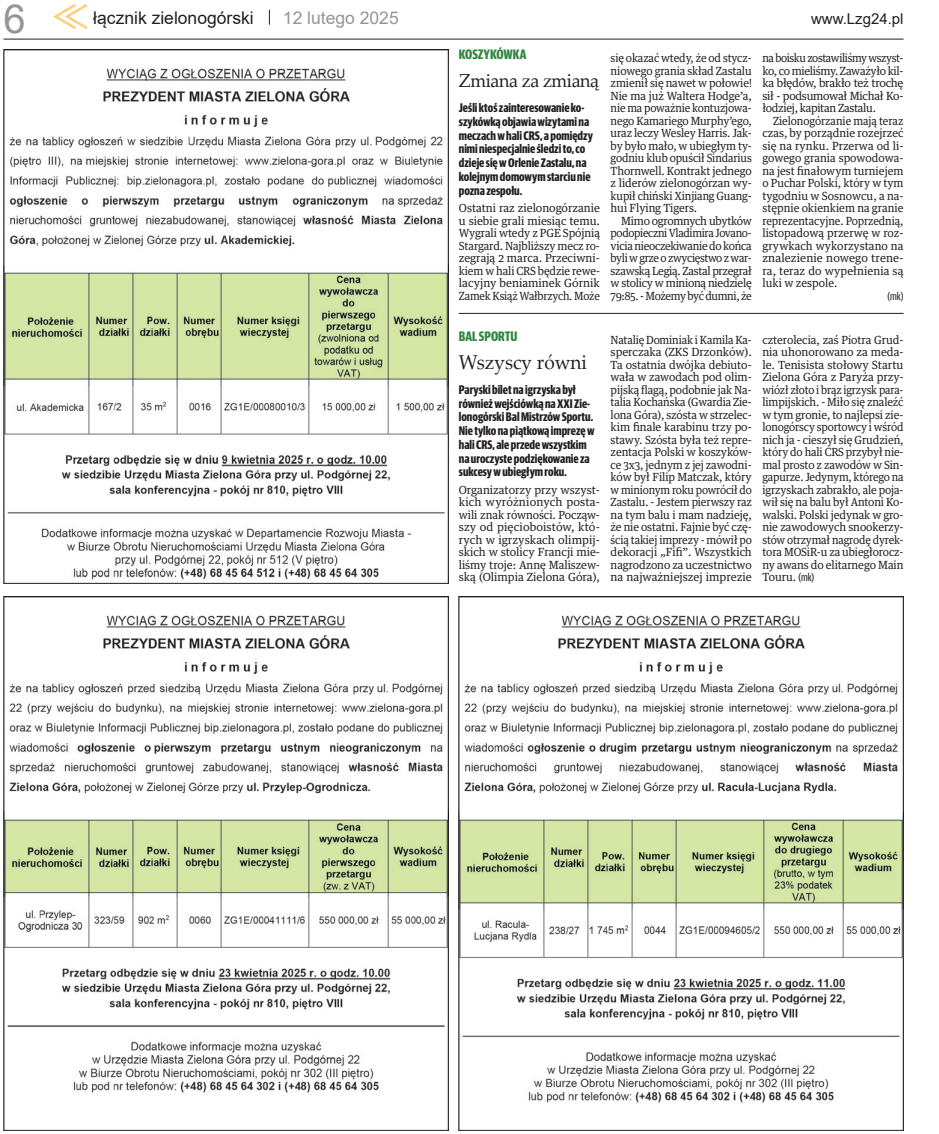
<style>
.page{position:relative;width:939px;height:1134px;background:#fff}
.page>*{position:absolute;margin:0;border:0;box-sizing:border-box;transform-origin:0 0}
.t1{font:40px "Arial";color:#939598}
.tytul_16{font:20px "Palatino Linotype";color:#231f20;scale:.95 1}
.tytul_16-2{font:18.75px "Palatino Linotype";letter-spacing:-.02em;color:#231f20;scale:.95 1}
.t2{font:17.5px "Arial";color:#231f20}
.t3{font:17.5px "Arial";color:#939598}
.t4{font:15px "Arial";color:#231f20}
.nadtytul{font:700 13.75px "Guardian Sans X Cond";color:#31873f}
.lead_otwarcia_podwal{font:700 12.5px/13.8px "Guardian Sans X Cond";color:#231f20}
.Pierwszy{font:11.25px/12.5px "Guardian Text Egyp";letter-spacing:-.01em;color:#231f20;text-align:justify;scale:.92 1}
.Pierwszy-2{font:11.25px/12.5px "Guardian Text Egyp";letter-spacing:-.01em;color:#231f20;text-align:justify;scale:.95 1}
.Normalny{font:11.25px/12.5px "Guardian Text Egyp";letter-spacing:-.025em;color:#231f20;text-align:justify;scale:.92 1}
.Pierwszy-3{font:11.25px/12.5px "Guardian Text Egyp";letter-spacing:-.01em;color:#231f20;text-align:justify}
.Pierwszy-4{font:11.25px/12.5px "Guardian Text Egyp";letter-spacing:-.01em;color:#231f20;text-align:justify;scale:.93 1}
.Normalny-2{font:11.25px/12.5px "Guardian Text Egyp";letter-spacing:-.025em;color:#231f20;text-align:justify;scale:.95 1}
.autor_tekstu{font:11.25px "Guardian Sans X Cond";color:#231f20}
.s1{font-family:"Guardian Sans X Cond"}
</style>
<div class="page">
<svg style="left:53px;top:4px;width:35px;height:26px"></svg>
<hr style="left:4px;top:39px;width:900px;height:1px;background:#231f20">
<svg style="left:269px;top:10px;width:1px;height:15px"></svg>
<img style="left:4px;top:50px;width:444px;height:534px">
<img style="left:4px;top:596px;width:444px;height:534px">
<img style="left:459px;top:596px;width:445px;height:534px">
<hr style="left:459px;top:313px;width:445px;height:1px;background:#231f20">
<h1 class="t1" style="left:4px;top:-9px;width:24px">6</h1>
<h3 class="t2" style="left:93px;top:6px;width:162px">łącznik zielonogórski</h3>
<h3 class="t3" style="left:283px;top:6px;width:117px">12 lutego 2025</h3>
<h3 class="t4" style="left:811px;top:9px;width:94px">www.Lzg24.pl</h3>
<p class="nadtytul" style="left:459px;top:45px;width:69px">KOSZYKÓWKA</p>
<p class="tytul_16-2" style="left:459px;top:67px;width:149px">Zmiana za zmianą</p>
<p class="lead_otwarcia_podwal" style="left:459px;top:100px;width:136px">Jeśli ktoś zainteresowanie ko&shy;szykówką objawia wizytami na meczach w hali CRS, a pomiędzy nimi niespecjalnie śledzi to, co dzieje się w Orlenie Zastalu, na kolejnym domowym starciu nie pozna zespołu.</p>
<p class="Pierwszy-3" style="left:459px;top:201px;width:143px">Ostatni raz zielonogórzanie u siebie grali miesiąc temu.<br>Wygrali wtedy z PGE Spójnią Stargard. Najbliższy mecz ro&shy;zegrają 2 marca. Przeciwni&shy;kiem w hali CRS będzie rewe&shy;lacyjny beniaminek Górnik Zamek Książ Wałbrzych. Może</p>
<p class="Pierwszy-4" style="left:611px;top:51px;width:153px">się okazać wtedy, że od stycz&shy;niowego grania skład Zastalu zmienił się nawet w połowie!<br>Nie ma już Waltera Hodge’a, nie ma poważnie kontuzjowa&shy;nego Kamariego Murphy’ego, uraz leczy Wesley Harris. Jak&shy;by było mało, w ubiegłym ty&shy;godniu klub opuścił Sindarius Thornwell. Kontrakt jednego z liderów zielonogórzan wy&shy;kupił chiński Xinjiang Guang&shy;hui Flying Tigers.</p>
<p class="Normalny-2" style="left:611px;top:213px;width:150px;text-indent:11px">Mimo ogromnych ubytków podopieczni Vladimira Jovano&shy;vicia nieoczekiwanie do końca byli w grze o zwycięstwo z war&shy;szawską Legią. Zastal przegrał w stolicy w minioną niedzielę 79:85. - Możemy być dumni, że</p>
<p class="Normalny" style="left:762px;top:51px;width:155px">na boisku zostawiliśmy wszyst&shy;ko, co mieliśmy. Zaważyło kil&shy;ka błędów, brakło też trochę sił - podsumował Michał Ko&shy;łodziej, kapitan Zastalu.</p>
<p class="Normalny" style="left:762px;top:113px;width:155px;text-indent:11px">Zielonogórzanie mają teraz czas, by porządnie rozejrzeć się na rynku. Przerwa od li&shy;gowego grania spowodowa&shy;na jest finałowym turniejem o Puchar Polski, który w tym tygodniu w Sosnowcu, a na&shy;stępnie okienkiem na granie reprezentacyjne. Poprzednią, listopadową przerwę w roz&shy;grywkach wykorzystano na znalezienie nowego trene&shy;ra, teraz do wypełnienia są luki w zespole.</p>
<p class="autor_tekstu" style="left:887px;top:288px;width:18px">(mk)</p>
<p class="nadtytul" style="left:459px;top:326px;width:60px">BAL SPORTU</p>
<p class="tytul_16" style="left:459px;top:348px;width:137px">Wszyscy równi</p>
<p class="lead_otwarcia_podwal" style="left:459px;top:382px;width:137px">Paryski bilet na igrzyska był również wejściówką na XXI Zie&shy;lonogórski Bal Mistrzów Sportu.<br>Nie tylko na piątkową imprezę w hali CRS, ale przede wszystkim na uroczyste podziękowanie za sukcesy w ubiegłym roku.</p>
<p class="Pierwszy-3" style="left:459px;top:482px;width:143px">Organizatorzy przy wszyst&shy;kich wyróżnionych posta&shy;wili znak równości. Począw&shy;szy od pięcioboistów, któ&shy;rych w igrzyskach olimpij&shy;skich w stolicy Francji mie&shy;liśmy troje: Annę Maliszew&shy;ską (Olimpia Zielona Góra),</p>
<p class="Pierwszy" style="left:611px;top:332px;width:155px">Natalię Dominiak i Kamila Ka&shy;sperczaka (ZKS Drzonków).<br>Ta ostatnia dwójka debiuto&shy;wała w zawodach pod olim&shy;pijską flagą, podobnie jak Na&shy;talia Kochańska (Gwardia Zie&shy;lona Góra), szósta w strzelec&shy;kim finale karabinu trzy po&shy;stawy. Szósta była też repre&shy;zentacja Polski w koszyków&shy;ce 3x3, jednym z jej zawodni&shy;ków był Filip Matczak, który w minionym roku powrócił do Zastalu. - Jestem pierwszy raz na tym balu i mam nadzieję, że nie ostatni. Fajnie być czę&shy;ścią takiej imprezy - mówił po dekoracji „Fifi”. Wszystkich nagrodzono za uczestnictwo na najważniejszej imprezie</p>
<p class="Pierwszy-2" style="left:762px;top:332px;width:150px">czterolecia, zaś Piotra Grud&shy;nia uhonorowano za meda&shy;le. Tenisista stołowy Startu Zielona Góra z Paryża przy&shy;wiózł złoto i brąz igrzysk para&shy;limpijskich. - Miło się znaleźć w tym gronie, to najlepsi zie&shy;lonogórscy sportowcy i wśród nich ja - cieszył się Grudzień, który do hali CRS przybył nie&shy;mal prosto z zawodów w Sin&shy;gapurze. Jedynym, którego na igrzyskach zabrakło, ale poja&shy;wił się na balu był Antoni Ko&shy;walski. Polski jedynak w gro&shy;nie zawodowych snookerzy&shy;stów otrzymał nagrodę dyrek&shy;tora MOSiR-u za ubiegłorocz&shy;ny awans do elitarnego Main Touru. <span class="s1">(mk)</span></p>
</div>
